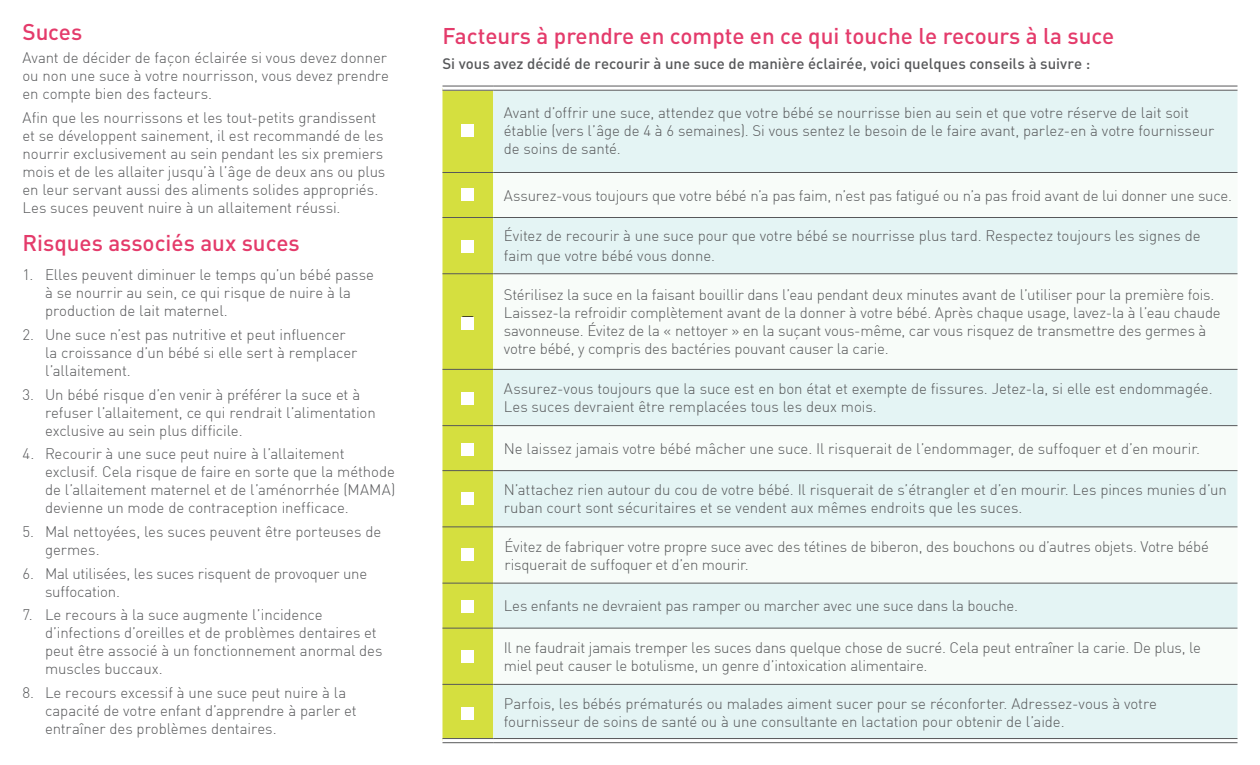
<style>
.page{position:relative;width:1260px;height:765px;background:#fff}
.page>*{position:absolute;margin:0;border:0;box-sizing:border-box;transform-origin:0 0}
.t1{font:500 22.5px "DINOT";color:#e43b6b}
.Body{font:300 15px/18px "DIN Offc";letter-spacing:-.005em;color:#57585a}
.Body-2{font:500 15px "DINOT";letter-spacing:-.005em;color:#57585a}
</style>
<div class="page">
<div style="left:493px;top:91px;width:745px;height:647px;background:#e4f4f4"></div>
<svg style="left:493px;top:173px;width:745px;height:511px"></svg>
<svg style="left:493px;top:89px;width:745px;height:1px"></svg>
<hr style="left:493px;top:172px;width:745px;height:1px;background:#57585a">
<hr style="left:493px;top:217px;width:745px;height:1px;background:#57585a">
<hr style="left:493px;top:274px;width:745px;height:1px;background:#57585a">
<hr style="left:493px;top:369px;width:745px;height:1px;background:#57585a">
<hr style="left:493px;top:425px;width:745px;height:1px;background:#57585a">
<hr style="left:493px;top:470px;width:745px;height:1px;background:#57585a">
<hr style="left:493px;top:527px;width:745px;height:1px;background:#57585a">
<hr style="left:493px;top:583px;width:745px;height:1px;background:#57585a">
<hr style="left:493px;top:628px;width:745px;height:1px;background:#57585a">
<hr style="left:493px;top:684px;width:745px;height:1px;background:#57585a">
<hr style="left:442px;top:86px;width:51px;height:1px;background:#57585a">
<hr style="left:493px;top:86px;width:745px;height:1px;background:#57585a">
<hr style="left:493px;top:90px;width:745px;height:1px;background:#57585a">
<hr style="left:442px;top:742px;width:51px;height:1px;background:#57585a">
<hr style="left:493px;top:738px;width:745px;height:1px;background:#57585a">
<hr style="left:493px;top:742px;width:745px;height:1px;background:#57585a">
<svg style="left:442px;top:88px;width:51px;height:653px;background:#d5de4d"></svg>
<p class="t1" style="left:22px;top:17px;width:61px">Suces</p>
<p class="Body" style="left:22px;top:49px;width:368px">Avant de décider de façon éclairée si vous devez donner ou non une suce à votre nourrisson, vous devez prendre en compte bien des facteurs.</p>
<p class="Body" style="left:22px;top:109px;width:364px">Afin que les nourrissons et les tout-petits grandissent et se développent sainement, il est recommandé de les nourrir exclusivement au sein pendant les six premiers mois et de les allaiter jusqu’à l’âge de deux ans ou plus en leur servant aussi des aliments solides appropriés.<br>Les suces peuvent nuire à un allaitement réussi.</p>
<p class="t1" style="left:22px;top:229px;width:279px">Risques associés aux suces</p>
<p class="Body" style="left:45px;top:266px;width:331px;text-indent:-22px">1. Elles peuvent diminuer le temps qu’un bébé passe à se nourrir au sein, ce qui risque de nuire à la production de lait maternel.</p>
<p class="Body" style="left:45px;top:326px;width:314px;text-indent:-22px">2. Une suce n’est pas nutritive et peut influencer la croissance d’un bébé si elle sert à remplacer l’allaitement.</p>
<p class="Body" style="left:45px;top:385px;width:332px;text-indent:-22px">3. Un bébé risque d’en venir à préférer la suce et à refuser l’allaitement, ce qui rendrait l’alimentation exclusive au sein plus difficile.</p>
<p class="Body" style="left:45px;top:445px;width:352px;text-indent:-22px">4. Recourir à une suce peut nuire à l’allaitement exclusif. Cela risque de faire en sorte que la méthode de l’allaitement maternel et de l’aménorrhée (MAMA) devienne un mode de contraception inefficace.</p>
<p class="Body" style="left:45px;top:523px;width:338px;text-indent:-22px">5. Mal nettoyées, les suces peuvent être porteuses de germes.</p>
<p class="Body" style="left:45px;top:564px;width:324px;text-indent:-22px">6. Mal utilisées, les suces risquent de provoquer une suffocation.</p>
<p class="Body" style="left:45px;top:606px;width:339px;text-indent:-22px">7. Le recours à la suce augmente l’incidence d’infections d’oreilles et de problèmes dentaires et peut être associé à un fonctionnement anormal des muscles buccaux.</p>
<p class="Body" style="left:45px;top:684px;width:313px;text-indent:-22px">8. Le recours excessif à une suce peut nuire à la capacité de votre enfant d’apprendre à parler et entraîner des problèmes dentaires.</p>
<p class="t1" style="left:442px;top:21px;width:673px">Facteurs à prendre en compte en ce qui touche le recours à la suce</p>
<p class="Body-2" style="left:442px;top:54px;width:649px">Si vous avez décidé de recourir à une suce de manière éclairée, voici quelques conseils à suivre :</p>
<p class="Body" style="left:504px;top:104px;width:712px">Avant d’offrir une suce, attendez que votre bébé se nourrisse bien au sein et que votre réserve de lait soit établie (vers l’âge de 4 à 6 semaines). Si vous sentez le besoin de le faire avant, parlez-en à votre fournisseur de soins de santé.</p>
<p class="Body" style="left:504px;top:186px;width:730px">Assurez-vous toujours que votre bébé n’a pas faim, n’est pas fatigué ou n’a pas froid avant de lui donner une suce.</p>
<p class="Body" style="left:504px;top:226px;width:698px;line-height:20px">Évitez de recourir à une suce pour que votre bébé se nourrisse plus tard. Respectez toujours les signes de faim que votre bébé vous donne.</p>
<p class="Body" style="left:504px;top:286px;width:718px">Stérilisez la suce en la faisant bouillir dans l’eau pendant deux minutes avant de l’utiliser pour la première fois.<br>Laissez-la refroidir complètement avant de la donner à votre bébé. Après chaque usage, lavez-la à l’eau chaude savonneuse. Évitez de la « nettoyer » en la suçant vous-même, car vous risquez de transmettre des germes à votre bébé, y compris des bactéries pouvant causer la carie.</p>
<p class="Body" style="left:504px;top:380px;width:710px">Assurez-vous toujours que la suce est en bon état et exempte de fissures. Jetez-la, si elle est endommagée.<br>Les suces devraient être remplacées tous les deux mois.</p>
<p class="Body" style="left:504px;top:440px;width:698px">Ne laissez jamais votre bébé mâcher une suce. Il risquerait de l’endommager, de suffoquer et d’en mourir.</p>
<p class="Body" style="left:504px;top:481px;width:725px">N’attachez rien autour du cou de votre bébé. Il risquerait de s’étrangler et d’en mourir. Les pinces munies d’un ruban court sont sécuritaires et se vendent aux mêmes endroits que les suces.</p>
<p class="Body" style="left:504px;top:537px;width:706px">Évitez de fabriquer votre propre suce avec des tétines de biberon, des bouchons ou d’autres objets. Votre bébé risquerait de suffoquer et d’en mourir.</p>
<p class="Body" style="left:504px;top:597px;width:516px">Les enfants ne devraient pas ramper ou marcher avec une suce dans la bouche.</p>
<p class="Body" style="left:504px;top:639px;width:699px">Il ne faudrait jamais tremper les suces dans quelque chose de sucré. Cela peut entraîner la carie. De plus, le miel peut causer le botulisme, un genre d’intoxication alimentaire.</p>
<p class="Body" style="left:504px;top:695px;width:655px">Parfois, les bébés prématurés ou malades aiment sucer pour se réconforter. Adressez-vous à votre fournisseur de soins de santé ou à une consultante en lactation pour obtenir de l’aide.</p>
</div>
